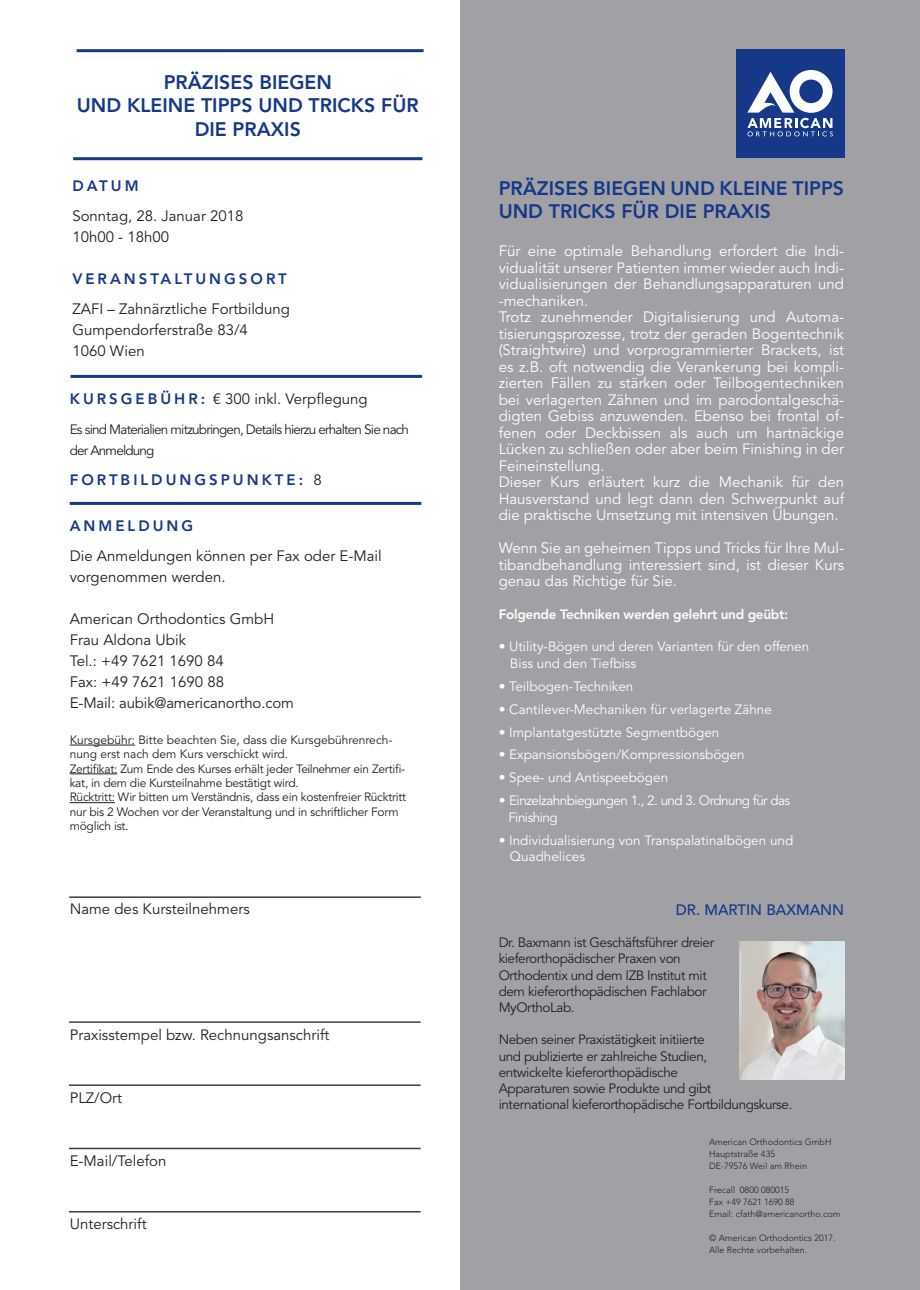
<style>
.page{position:relative;width:920px;height:1290px;background:#fff}
.page>*{position:absolute;margin:0;border:0;box-sizing:border-box;transform-origin:0 0}
.t1{font:800 19.5px/23.4px "Avenir LT Std";color:#153889}
.t2{font:15px/16.5px "Avenir LT Std";color:#fff;text-align:justify}
.t3{font:15px/21px "Avenir LT Std";color:#231f20}
.t4{font:800 15px "Avenir LT Std";letter-spacing:.2em;color:#153889}
.t5{font:500 15px "Avenir LT Std";color:#153889}
.t6{font:13.5px/16.2px "Avenir LT Std";letter-spacing:-.03em;color:#231f20}
.t7{font:13.5px/16.2px "Avenir LT Std";color:#fff}
.t8{font:13.5px/21px "Avenir LT Std";letter-spacing:-.06em;color:#231f20}
.t9{font:13.5px/16.2px "Avenir LT Std";letter-spacing:-.04em;color:#fff}
.t10{font:800 13.5px "Avenir LT Std";letter-spacing:-.02em;color:#fff}
.t11{font:12px/14.4px "Avenir LT Std";letter-spacing:-.02em;color:#231f20}
.t12{font:12px/14.4px "Avenir LT Std";color:#231f20}
.t13{font:300 9px "Avenir LT Std";color:#231f20}
.s1{font-weight:800;color:#153889}
.s2{font-weight:400;color:#231f20}
</style>
<div class="page">
<div style="left:460px;top:0;width:460px;height:1290px;background:#a1a1a5"></div>
<hr style="left:71px;top:375px;width:351px;height:3px;background:#153889">
<hr style="left:70px;top:502px;width:351px;height:3px;background:#153889">
<hr style="left:77px;top:49px;width:347px;height:3px;background:#153889">
<hr style="left:73px;top:157px;width:349px;height:3px;background:#153889">
<hr style="left:69px;top:896px;width:352px;height:2px;background:#3e3e3f">
<hr style="left:69px;top:1021px;width:352px;height:2px;background:#3e3e3f">
<hr style="left:69px;top:1084px;width:352px;height:2px;background:#3e3e3f">
<hr style="left:69px;top:1148px;width:352px;height:1px;background:#3e3e3f">
<hr style="left:69px;top:1211px;width:352px;height:1px;background:#3e3e3f">
<hr style="left:70px;top:745px;width:65px;height:1px;background:#231f20">
<hr style="left:70px;top:773px;width:47px;height:1px;background:#231f20">
<hr style="left:70px;top:802px;width:45px;height:1px;background:#231f20">
<img style="left:739px;top:941px;width:105px;height:138px">
<div style="left:736px;top:49px;width:108px;height:108px;background:#153889"></div>
<svg style="left:747px;top:70px;width:86px;height:66px"></svg>
<p class="t1" style="left:164px;top:71px;width:170px">PRÄZISES BIEGEN</p>
<p class="t1" style="left:77px;top:94px;width:343px;text-align:center">UND KLEINE TIPPS UND TRICKS FÜR<br>DIE PRAXIS</p>
<p class="t4" style="left:72px;top:177px;width:68px">DATUM</p>
<p class="t3" style="left:72px;top:206px;width:173px">Sonntag, 28. Januar 2018</p>
<p class="t3" style="left:72px;top:227px;width:98px">10h00 - 18h00</p>
<p class="t4" style="left:72px;top:270px;width:216px">VERANSTALTUNGSORT</p>
<p class="t3" style="left:72px;top:299px;width:219px">ZAFI – Zahnärztliche Fortbildung</p>
<p class="t3" style="left:72px;top:320px;width:177px">Gumpendorferstraße 83/4</p>
<p class="t3" style="left:72px;top:341px;width:74px">1060 Wien</p>
<p class="t3" style="left:70px;top:389px;width:300px"><span class="s1">K U R S G E B Ü H R :</span> € 300 inkl. Verpflegung</p>
<p class="t8" style="left:70px;top:420px;width:341px">Es sind Materialien mitzubringen, Details hierzu erhalten Sie nach der Anmeldung</p>
<p class="t4" style="left:70px;top:471px;width:254px">FORTBILDUNGSPUNKTE: <span class="s2">8</span></p>
<p class="t4" style="left:70px;top:517px;width:125px">ANMELDUNG</p>
<p class="t3" style="left:70px;top:546px;width:314px">Die Anmeldungen können per Fax oder E-Mail vorgenommen werden.</p>
<p class="t3" style="left:70px;top:609px;width:206px">American Orthodontics GmbH</p>
<p class="t3" style="left:70px;top:630px;width:118px">Frau Aldona Ubik</p>
<p class="t3" style="left:70px;top:651px;width:155px">Tel.: +49 7621 1690 84</p>
<p class="t3" style="left:70px;top:672px;width:156px">Fax: +49 7621 1690 88</p>
<p class="t3" style="left:70px;top:693px;width:226px">E-Mail: aubik@americanortho.com</p>
<p class="t12" style="left:70px;top:733px;width:324px">Kursgebühr: Bitte beachten Sie, dass die Kursgebührenrech&shy;nung erst nach dem Kurs verschickt wird.</p>
<p class="t11" style="left:70px;top:762px;width:337px">Zertifikat: Zum Ende des Kurses erhält jeder Teilnehmer ein Zertifi&shy;kat, in dem die Kursteilnahme bestätigt wird.</p>
<p class="t11" style="left:70px;top:790px;width:338px">Rücktritt: Wir bitten um Verständnis, dass ein kostenfreier Rücktritt nur bis 2 Wochen vor der Veranstaltung und in schriftlicher Form möglich ist.</p>
<p class="t3" style="left:70px;top:899px;width:181px">Name des Kursteilnehmers</p>
<p class="t3" style="left:70px;top:1025px;width:261px">Praxisstempel bzw. Rechnungsanschrift</p>
<p class="t3" style="left:70px;top:1088px;width:54px">PLZ/Ort</p>
<p class="t3" style="left:70px;top:1151px;width:98px">E-Mail/Telefon</p>
<p class="t3" style="left:70px;top:1214px;width:78px">Unterschrift</p>
<p class="t1" style="left:499px;top:176px;width:347px">PRÄZISES BIEGEN UND KLEINE TIPPS<br>UND TRICKS FÜR DIE PRAXIS</p>
<p class="t2" style="left:499px;top:243px;width:347px">Für eine optimale Behandlung erfordert die Indi&shy;vidualität unserer Patienten immer wieder auch Indi&shy;vidualisierungen der Behandlungsapparaturen und -mechaniken.</p>
<p class="t2" style="left:499px;top:309px;width:347px">Trotz zunehmender Digitalisierung und Automa&shy;tisierungsprozesse, trotz der geraden Bogentechnik (Straightwire) und vorprogrammierter Brackets, ist es z.B. oft notwendig die Verankerung bei kompli&shy;zierten Fällen zu stärken oder Teilbogentechniken bei verlagerten Zähnen und im parodontalgeschä&shy;digten Gebiss anzuwenden. Ebenso bei frontal of&shy;fenen oder Deckbissen als auch um hartnäckige Lücken zu schließen oder aber beim Finishing in der Feineinstellung.</p>
<p class="t2" style="left:499px;top:474px;width:347px">Dieser Kurs erläutert kurz die Mechanik für den Hausverstand und legt dann den Schwerpunkt auf die praktische Umsetzung mit intensiven Übungen.</p>
<p class="t2" style="left:499px;top:540px;width:347px">Wenn Sie an geheimen Tipps und Tricks für Ihre Mul&shy;tibandbehandlung interessiert sind, ist dieser Kurs genau das Richtige für Sie.</p>
<p class="t10" style="left:499px;top:606px;width:291px">Folgende Techniken werden gelehrt und geübt:</p>
<p class="t7" style="left:510px;top:639px;width:301px;text-indent:-11px">• Utility-Bögen und deren Varianten für den offenen<br>Biss und den Tiefbiss</p>
<p class="t7" style="left:499px;top:678px;width:136px">• Teilbogen-Techniken</p>
<p class="t7" style="left:499px;top:701px;width:275px">• Cantilever-Mechaniken für verlagerte Zähne</p>
<p class="t7" style="left:499px;top:724px;width:222px">• Implantatgestützte Segmentbögen</p>
<p class="t7" style="left:499px;top:747px;width:248px">• Expansionsbögen/Kompressionsbögen</p>
<p class="t7" style="left:499px;top:770px;width:171px">• Spee- und Antispeebögen</p>
<p class="t9" style="left:508px;top:793px;width:284px;text-indent:-10px">• Einzelzahnbiegungen 1., 2. und 3. Ordnung für das<br>Finishing</p>
<p class="t7" style="left:510px;top:832px;width:285px;text-indent:-11px">• Individualisierung von Transpalatinalbögen und<br>Quadhelices</p>
<p class="t5" style="left:676px;top:901px;width:170px">DR. MARTIN BAXMANN</p>
<p class="t6" style="left:499px;top:935px;width:217px">Dr. Baxmann ist Geschäftsführer dreier kieferorthopädischer Praxen von<br>Orthodentix und dem IZB Institut mit dem kieferorthopädischen Fachlabor<br>MyOrthoLab.</p>
<p class="t6" style="left:499px;top:1032px;width:295px">Neben seiner Praxistätigkeit initiierte<br>und publizierte er zahlreiche Studien,<br>entwickelte kieferorthopädische<br>Apparaturen sowie Produkte und gibt<br>international kieferorthopädische Fortbildungskurse.</p>
<p class="t13" style="left:709px;top:1137px;width:124px">American Orthodontics GmbH</p>
<p class="t13" style="left:709px;top:1149px;width:67px">Hauptstraße 435</p>
<p class="t13" style="left:709px;top:1161px;width:99px">DE-79576 Weil am Rhein</p>
<p class="t13" style="left:709px;top:1185px;width:81px">Frecall 0800 080015</p>
<p class="t13" style="left:709px;top:1197px;width:87px">Fax +49 7621 1690 88</p>
<p class="t13" style="left:709px;top:1209px;width:133px">Email: cfath@americanortho.com</p>
<p class="t13" style="left:709px;top:1233px;width:128px">© American Orthodontics 2017.</p>
<p class="t13" style="left:709px;top:1245px;width:100px">Alle Rechte vorbehalten.</p>
</div>
